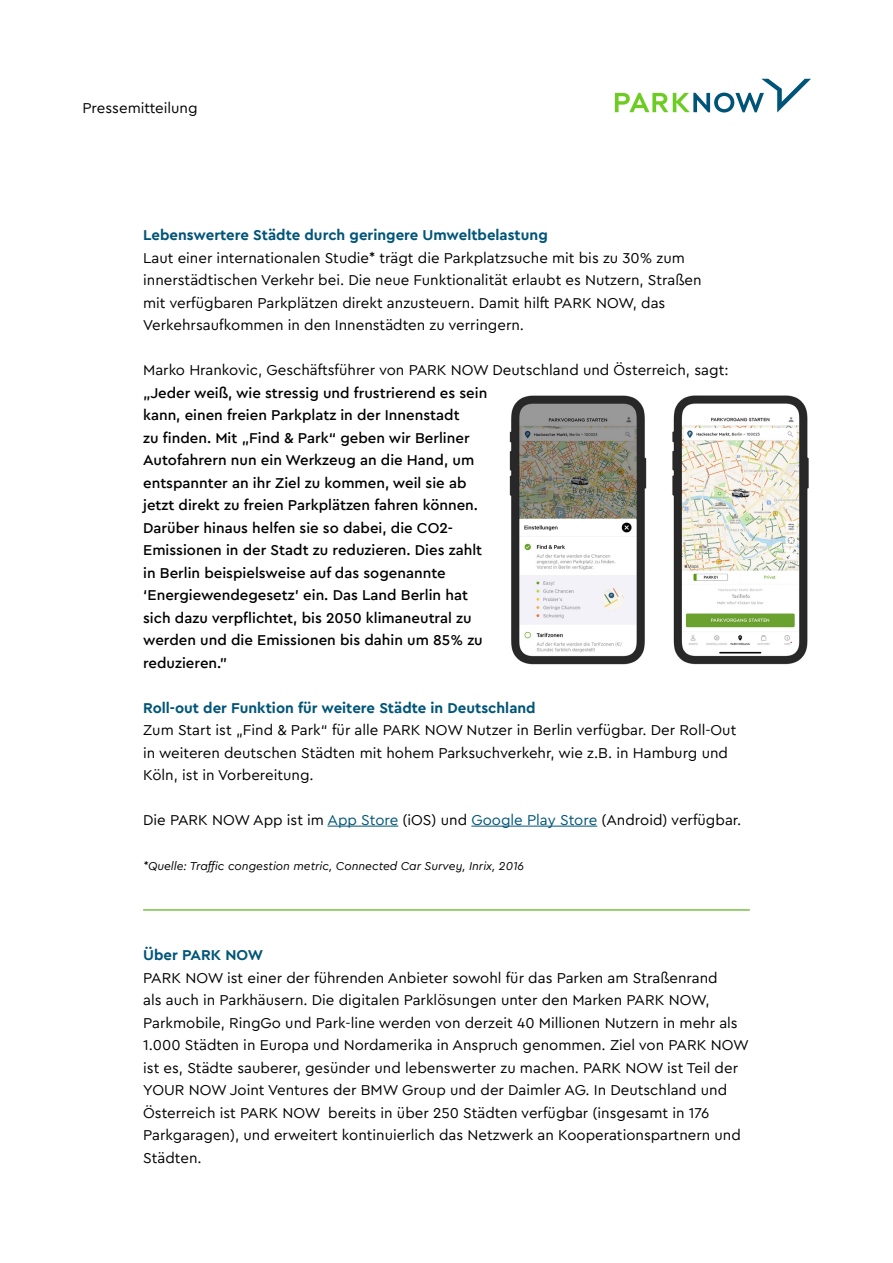
<style>
.page{position:relative;width:893px;height:1263px;background:#fff}
.page>*{position:absolute;margin:0;border:0;box-sizing:border-box;transform-origin:0 0}
.t1{font:15px/22.5px "YOURNOW Sans";color:#000}
.t2{font:500 15px/22.5px "YOURNOW Sans";color:#000}
.t3{font:700 15px "YOURNOW Sans";color:#005578}
.t4{font:italic 12px "YOURNOW Sans";color:#000}
.s1{color:#005578}
</style>
<div class="page">
<hr style="left:327px;top:826px;width:71px;height:1px;background:#005578">
<hr style="left:471px;top:826px;width:126px;height:1px;background:#005578">
<img style="left:509px;top:395px;width:300px;height:270px">
<hr style="left:143px;top:909px;width:607px;height:2px;background:#75c044">
<svg style="left:615px;top:79px;width:196px;height:33px"></svg>
<p class="t1" style="left:82px;top:96px;width:117px">Pressemitteilung</p>
<p class="t3" style="left:143px;top:225px;width:406px">Lebenswertere Städte durch geringere Umweltbelastung</p>
<p class="t1" style="left:143px;top:246px;width:560px">Laut einer internationalen Studie* trägt die Parkplatzsuche mit bis zu 30% zum innerstädtischen Verkehr bei. Die neue Funktionalität erlaubt es Nutzern, Straßen mit verfügbaren Parkplätzen direkt anzusteuern. Damit hilft PARK NOW, das Verkehrsaufkommen in den Innenstädten zu verringern.</p>
<p class="t1" style="left:143px;top:358px;width:587px">Marko Hrankovic, Geschäftsführer von PARK NOW Deutschland und Österreich, sagt:</p>
<p class="t2" style="left:143px;top:381px;width:346px">„Jeder weiß, wie stressig und frustrierend es sein kann, einen freien Parkplatz in der Innenstadt<br>zu finden. Mit „Find &amp; Park“ geben wir Berliner Autofahrern nun ein Werkzeug an die Hand, um entspannter an ihr Ziel zu kommen, weil sie ab jetzt direkt zu freien Parkplätzen fahren können.<br>Darüber hinaus helfen sie so dabei, die CO2- Emissionen in der Stadt zu reduzieren. Dies zahlt in Berlin beispielsweise auf das sogenannte ‘Energiewendegesetz’ ein. Das Land Berlin hat sich dazu verpflichtet, bis 2050 klimaneutral zu werden und die Emissionen bis dahin um 85% zu reduzieren.”</p>
<p class="t3" style="left:143px;top:698px;width:394px">Roll-out der Funktion für weitere Städte in Deutschland</p>
<p class="t1" style="left:143px;top:718px;width:595px">Zum Start ist „Find &amp; Park“ für alle PARK NOW Nutzer in Berlin verfügbar. Der Roll-Out in weiteren deutschen Städten mit hohem Parksuchverkehr, wie z.B. in Hamburg und<br>Köln, ist in Vorbereitung.</p>
<p class="t1" style="left:143px;top:808px;width:600px">Die PARK NOW App ist im <span class="s1">App Store</span> (iOS) und <span class="s1">Google Play Store</span> (Android) verfügbar.</p>
<p class="t4" style="left:143px;top:858px;width:383px">*Quelle: Traffic congestion metric, Connected Car Survey, Inrix, 2016</p>
<p class="t3" style="left:143px;top:945px;width:122px">Über PARK NOW</p>
<p class="t1" style="left:143px;top:966px;width:607px">PARK NOW ist einer der führenden Anbieter sowohl für das Parken am Straßenrand<br>als auch in Parkhäusern. Die digitalen Parklösungen unter den Marken PARK NOW, Parkmobile, RingGo und Park-line werden von derzeit 40 Millionen Nutzern in mehr als 1.000 Städten in Europa und Nordamerika in Anspruch genommen. Ziel von PARK NOW ist es, Städte sauberer, gesünder und lebenswerter zu machen. PARK NOW ist Teil der YOUR NOW Joint Ventures der BMW Group und der Daimler AG. In Deutschland und Österreich ist PARK NOW bereits in über 250 Städten verfügbar (insgesamt in 176<br>Parkgaragen), und erweitert kontinuierlich das Netzwerk an Kooperationspartnern und Städten.</p>
</div>
